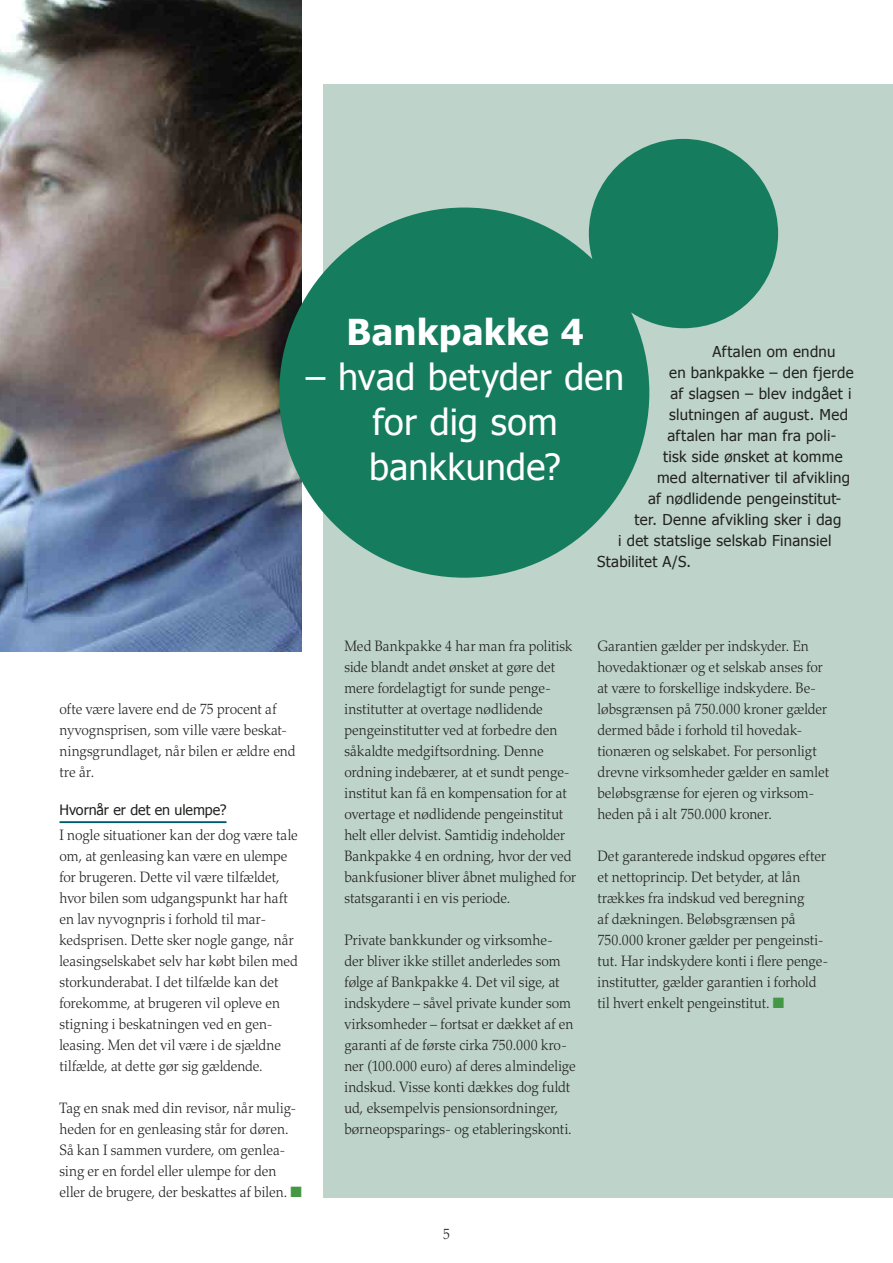
<style>
.page{position:relative;width:893px;height:1263px;background:#fff}
.page>*{position:absolute;margin:0;border:0;box-sizing:border-box;transform-origin:0 0}
.t1{font:36px/45px "Tahoma";letter-spacing:.01em;color:#fff;text-align:center}
.t2{font:700 36px "Tahoma";letter-spacing:.01em;color:#fff}
.t3{font:300 15px/21px "Palatino";color:#222221;scale:.93 1}
.t4{font:15px "Tahoma";letter-spacing:.02em;color:#222221}
.t5{font:14.25px "Tahoma";letter-spacing:-.005em;color:#222221}
.s1{color:#449744}
</style>
<div class="page">
<img style="left:0;top:0;width:302px;height:651px">
<div style="left:323px;top:84px;width:570px;height:1113px;background:#bed3c9"></div>
<svg style="left:279px;top:139px;width:499px;height:439px;fill:#157c5e"></svg>
<hr style="left:60px;top:821px;width:167px;height:2px;background:#005870">
<h1 class="t2" style="left:346px;top:307px;width:239px">Bankpakke 4</h1>
<h1 class="t1" style="left:306px;top:353px;width:320px">– hvad betyder den for dig som bankkunde?</h1>
<p class="t4" style="left:713px;top:341px;width:124px">Aftalen om endnu</p>
<p class="t4" style="left:669px;top:362px;width:186px">en bankpakke – den fjerde</p>
<p class="t4" style="left:671px;top:383px;width:182px">af slagsen – blev indgået i</p>
<p class="t4" style="left:669px;top:404px;width:180px">slutningen af august. Med</p>
<p class="t4" style="left:668px;top:425px;width:170px">aftalen har man fra poli-</p>
<p class="t4" style="left:663px;top:446px;width:181px">tisk side ønsket at komme</p>
<p class="t4" style="left:657px;top:467px;width:194px">med alternativer til afvikling</p>
<p class="t4" style="left:648px;top:488px;width:195px">af nødlidende pengeinstitut-</p>
<p class="t4" style="left:635px;top:509px;width:208px">ter. Denne afvikling sker i dag</p>
<p class="t4" style="left:618px;top:530px;width:215px">i det statslige selskab Finansiel</p>
<p class="t4" style="left:597px;top:551px;width:96px">Stabilitet A/S.</p>
<p class="t3" style="left:60px;top:699px;width:255px">ofte være lavere end de 75 procent af nyvognsprisen, som ville være beskat&shy;ningsgrundlaget, når bilen er ældre end tre år.</p>
<p class="t5" style="left:60px;top:800px;width:168px">Hvornår er det en ulempe?</p>
<p class="t3" style="left:60px;top:825px;width:258px">I nogle situationer kan der dog være tale om, at genleasing kan være en ulempe for brugeren. Dette vil være tilfældet, hvor bilen som udgangspunkt har haft en lav nyvognpris i forhold til mar&shy;kedsprisen. Dette sker nogle gange, når leasingselskabet selv har købt bilen med storkunderabat. I det tilfælde kan det forekomme, at brugeren vil opleve en stigning i beskatningen ved en gen&shy;leasing. Men det vil være i de sjældne tilfælde, at dette gør sig gældende.</p>
<p class="t3" style="left:60px;top:1098px;width:262px">Tag en snak med din revisor, når mulig&shy;heden for en genleasing står for døren.<br>Så kan I sammen vurdere, om genlea&shy;sing er en fordel eller ulempe for den eller de brugere, der beskattes af bilen. <span class="s1">■</span></p>
<p class="t3" style="left:344px;top:636px;width:250px">Med Bankpakke 4 har man fra politisk side blandt andet ønsket at gøre det mere fordelagtigt for sunde penge&shy;institutter at overtage nødlidende pengeinstitutter ved at forbedre den såkaldte medgiftsordning. Denne ordning indebærer, at et sundt penge&shy;institut kan få en kompensation for at overtage et nødlidende pengeinstitut helt eller delvist. Samtidig indeholder Bankpakke 4 en ordning, hvor der ved bankfusioner bliver åbnet mulighed for statsgaranti i en vis periode.</p>
<p class="t3" style="left:344px;top:930px;width:250px">Private bankkunder og virksomhe&shy;der bliver ikke stillet anderledes som følge af Bankpakke 4. Det vil sige, at indskydere – såvel private kunder som virksomheder – fortsat er dækket af en garanti af de første cirka 750.000 kro&shy;ner (100.000 euro) af deres almindelige indskud. Visse konti dækkes dog fuldt ud, eksempelvis pensionsordninger, børneopsparings- og etableringskonti.</p>
<p class="t3" style="left:597px;top:636px;width:251px">Garantien gælder per indskyder. En hovedaktionær og et selskab anses for at være to forskellige indskydere. Be&shy;løbsgrænsen på 750.000 kroner gælder dermed både i forhold til hovedak&shy;tionæren og selskabet. For personligt drevne virksomheder gælder en samlet beløbsgrænse for ejeren og virksom&shy;heden på i alt 750.000 kroner.</p>
<p class="t3" style="left:597px;top:846px;width:250px">Det garanterede indskud opgøres efter et nettoprincip. Det betyder, at lån trækkes fra indskud ved beregning<br>af dækningen. Beløbsgrænsen på 750.000 kroner gælder per pengeinsti&shy;tut. Har indskydere konti i flere penge&shy;institutter, gælder garantien i forhold til hvert enkelt pengeinstitut. <span class="s1">■</span></p>
<p class="t3" style="left:443px;top:1224px;width:9px">5</p>
</div>
